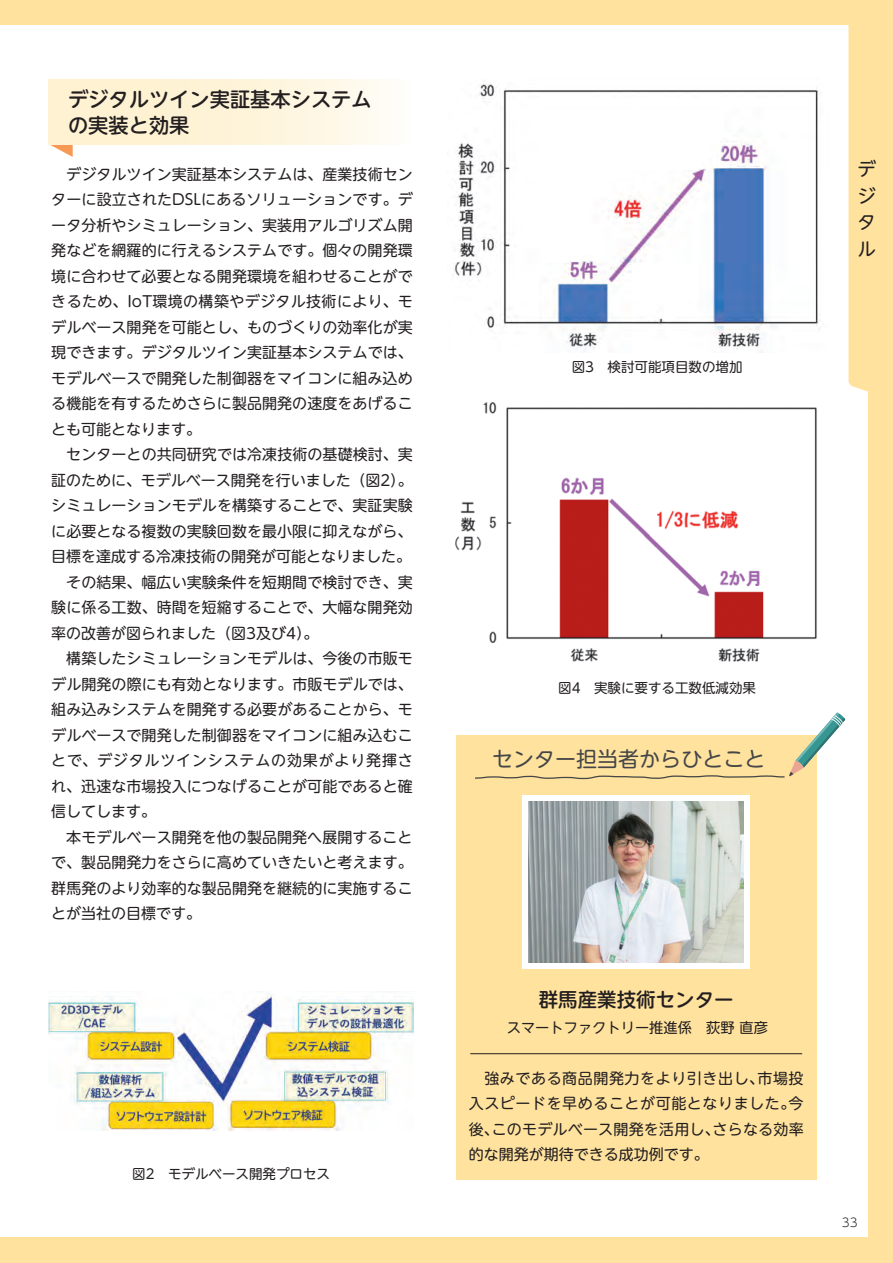
<style>
.page{position:relative;width:893px;height:1263px;background:#ffe29e}
.page>*{position:absolute;margin:0;border:0;box-sizing:border-box;transform-origin:0 0}
.t1{font:21px "UD Shin M Go Pr 6 N";color:#454647}
.t2{font:500 20.25px/25.5px "UD Shin M Go Pr 6 N";color:#231f20}
.t3{font:500 19.5px "UD Shin M Go Pr 6 N";color:#231f20}
.t4{font:18.3px/26.7px "UD Shin M Go Pr 6 N";color:#231f20}
.t5{font:15px/25.5px "UD Shin M Go Pr 6 N";letter-spacing:.005em;color:#231f20}
.t6{font:14.25px "UD Shin M Go Pr 6 N";color:#231f20}
.t7{font:13.5px "UD Shin M Go Pr 6 N";color:#231f20}
.t8{font:300 12px "UD Shin M Go Pr 6 N";color:#231f20}
</style>
<div class="page">
<div style="left:0;top:26px;width:867px;height:1211px;background:#fff"></div>
<img style="left:454px;top:82px;width:367px;height:270px">
<img style="left:455px;top:402px;width:362px;height:260px">
<img style="left:49px;top:994px;width:364px;height:136px">
<svg style="left:49px;top:144px;width:24px;height:13px"></svg>
<div style="left:49px;top:79px;width:363px;height:65px;background:linear-gradient(to right,#feefc9,#fefbf2)"></div>
<svg style="left:848px;top:25px;width:20px;height:379px;background:#ffe3a4"></svg>
<div style="left:456px;top:735px;width:360px;height:444px;background:#ffe29e"></div>
<div style="left:522px;top:795px;width:228px;height:174px;background:#fff"></div>
<img style="left:528px;top:801px;width:215px;height:161px">
<svg style="left:475px;top:713px;width:370px;height:67px"></svg>
<hr style="left:470px;top:1053px;width:332px;height:1px;background:#231f20">
<h2 class="t2" style="left:68px;top:85px;width:305px">デジタルツイン実証基本システムの実装と効果</h2>
<p class="t5" style="left:51px;top:160px;width:363px">　デジタルツイン実証基本システムは、産業技術センターに設立されたDSLにあるソリューションです。データ分析やシミュレーション、実装用アルゴリズム開発などを網羅的に行えるシステムです。個々の開発環境に合わせて必要となる開発環境を組わせることができるため、IoT環境の構築やデジタル技術により、モデルベース開発を可能とし、ものづくりの効率化が実現できます。デジタルツイン実証基本システムでは、モデルベースで開発した制御器をマイコンに組み込める機能を有するためさらに製品開発の速度をあげることも可能となります。<br>　センターとの共同研究では冷凍技術の基礎検討、実証のために、モデルベース開発を行いました（図2）。シミュレーションモデルを構築することで、実証実験に必要となる複数の実験回数を最小限に抑えながら、目標を達成する冷凍技術の開発が可能となりました。　その結果、幅広い実験条件を短期間で検討でき、実験に係る工数、時間を短縮することで、大幅な開発効率の改善が図られました（図3及び4）。<br>　構築したシミュレーションモデルは、今後の市販モデル開発の際にも有効となります。市販モデルでは、組み込みシステムを開発する必要があることから、モデルベースで開発した制御器をマイコンに組み込むことで、デジタルツインシステムの効果がより発揮され、迅速な市場投入につなげることが可能であると確信してします。<br>　本モデルベース開発を他の製品開発へ展開することで、製品開発力をさらに高めていきたいと考えます。群馬発のより効率的な製品開発を継続的に実施することが当社の目標です。</p>
<p class="t7" style="left:132px;top:1163px;width:199px">図2　モデルベース開発プロセス</p>
<p class="t7" style="left:572px;top:356px;width:172px">図3　検討可能項目数の増加</p>
<p class="t4" style="left:857px;top:154px;width:20px">デジタル</p>
<p class="t7" style="left:558px;top:677px;width:199px">図4　実験に要する工数低減効果</p>
<h1 class="t1" style="left:492px;top:741px;width:274px">センター担当者からひとこと</h1>
<h3 class="t3" style="left:539px;top:983px;width:196px">群馬産業技術センター</h3>
<p class="t6" style="left:507px;top:1015px;width:263px">スマートファクトリー推進係　荻野 直彦</p>
<p class="t5" style="left:469px;top:1064px;width:336px;text-align:justify">　強みである商品開発力をより引き出し、市場投入スピードを早めることが可能となりました。今後、このモデルベース開発を活用し、さらなる効率的な開発が期待できる成功例です。</p>
<p class="t8" style="left:842px;top:1212px;width:17px">33</p>
</div>
